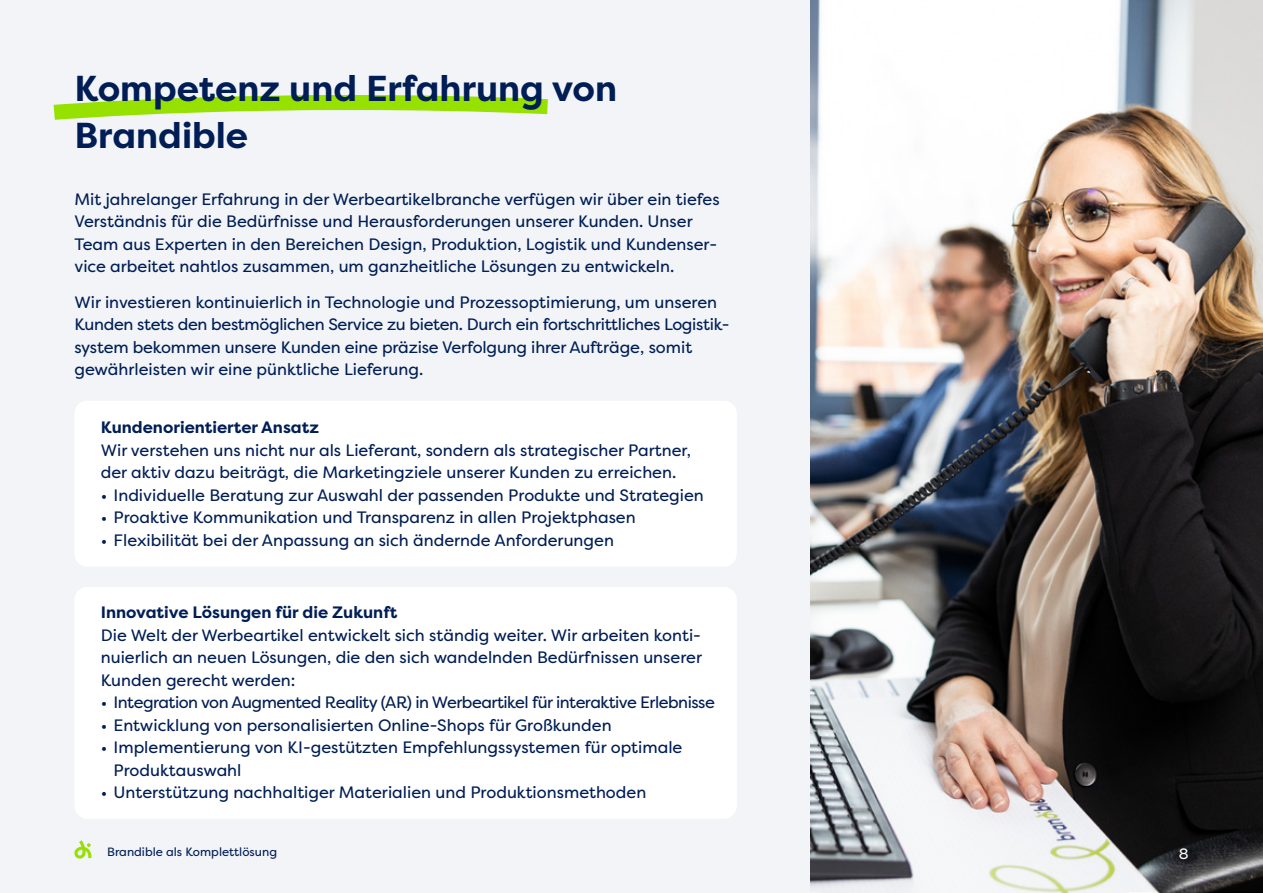
<style>
.page{position:relative;width:1263px;height:893px;background:#f2f4f7}
.page>*{position:absolute;margin:0;border:0;box-sizing:border-box;transform-origin:0 0}
.t1{font:700 36px/46.8px "Filson Pro";color:#001e55}
.t2{font:16.5px/22.5px "Filson Pro";color:#001e55}
.t3{font:16.5px "Filson Pro";letter-spacing:-.03em;color:#001e55}
.t4{font:700 16.5px "Filson Pro";color:#001e55}
.t5{font:15px "Filson Pro";color:#fff}
.t6{font:12px "Filson Pro";color:#001e55}
</style>
<div class="page">
<img style="left:810px;top:0;width:453px;height:892px">
<div style="left:74px;top:401px;width:663px;height:166px;background:#fff;border-radius:13px"></div>
<div style="left:74px;top:587px;width:663px;height:232px;background:#fff;border-radius:13px"></div>
<svg style="left:53px;top:95px;width:495px;height:25px"></svg>
<svg style="left:74px;top:840px;width:17px;height:19px"></svg>
<h1 class="t1" style="left:74px;top:66px;width:544px">Kompetenz und Erfahrung von<br>Brandible</h1>
<p class="t2" style="left:74px;top:187px;width:647px">Mit jahrelanger Erfahrung in der Werbeartikelbranche verfügen wir über ein tiefes Verständnis für die Bedürfnisse und Herausforderungen unserer Kunden. Unser Team aus Experten in den Bereichen Design, Produktion, Logistik und Kundenser&shy;vice arbeitet nahtlos zusammen, um ganzheitliche Lösungen zu entwickeln.</p>
<p class="t2" style="left:74px;top:290px;width:657px">Wir investieren kontinuierlich in Technologie und Prozessoptimierung, um unseren Kunden stets den bestmöglichen Service zu bieten. Durch ein fortschrittliches Logistik&shy;system bekommen unsere Kunden eine präzise Verfolgung ihrer Aufträge, somit gewährleisten wir eine pünktliche Lieferung.</p>
<p class="t4" style="left:101px;top:417px;width:220px">Kundenorientierter Ansatz</p>
<p class="t2" style="left:101px;top:439px;width:592px">Wir verstehen uns nicht nur als Lieferant, sondern als strategischer Partner, der aktiv dazu beiträgt, die Marketingziele unserer Kunden zu erreichen.</p>
<p class="t2" style="left:101px;top:484px;width:604px">• Individuelle Beratung zur Auswahl der passenden Produkte und Strategien</p>
<p class="t2" style="left:101px;top:506px;width:536px">• Proaktive Kommunikation und Transparenz in allen Projektphasen</p>
<p class="t2" style="left:101px;top:529px;width:515px">• Flexibilität bei der Anpassung an sich ändernde Anforderungen</p>
<p class="t4" style="left:101px;top:602px;width:298px">Innovative Lösungen für die Zukunft</p>
<p class="t2" style="left:101px;top:624px;width:603px;text-align:justify">Die Welt der Werbeartikel entwickelt sich ständig weiter. Wir arbeiten konti&shy;nuierlich an neuen Lösungen, die den sich wandelnden Bedürfnissen unserer Kunden gerecht werden:</p>
<p class="t3" style="left:101px;top:691px;width:615px">• Integration von Augmented Reality (AR) in Werbeartikel für interaktive Erlebnisse</p>
<p class="t2" style="left:101px;top:714px;width:512px">• Entwicklung von personalisierten Online-Shops für Großkunden</p>
<p class="t2" style="left:114px;top:736px;width:570px;text-indent:-13px">• Implementierung von KI-gestützten Empfehlungssystemen für optimale<br>Produktauswahl</p>
<p class="t2" style="left:101px;top:781px;width:547px">• Unterstützung nachhaltiger Materialien und Produktionsmethoden</p>
<p class="t6" style="left:107px;top:844px;width:171px">Brandible als Komplettlösung</p>
<p class="t5" style="left:1179px;top:843px;width:11px">8</p>
</div>
